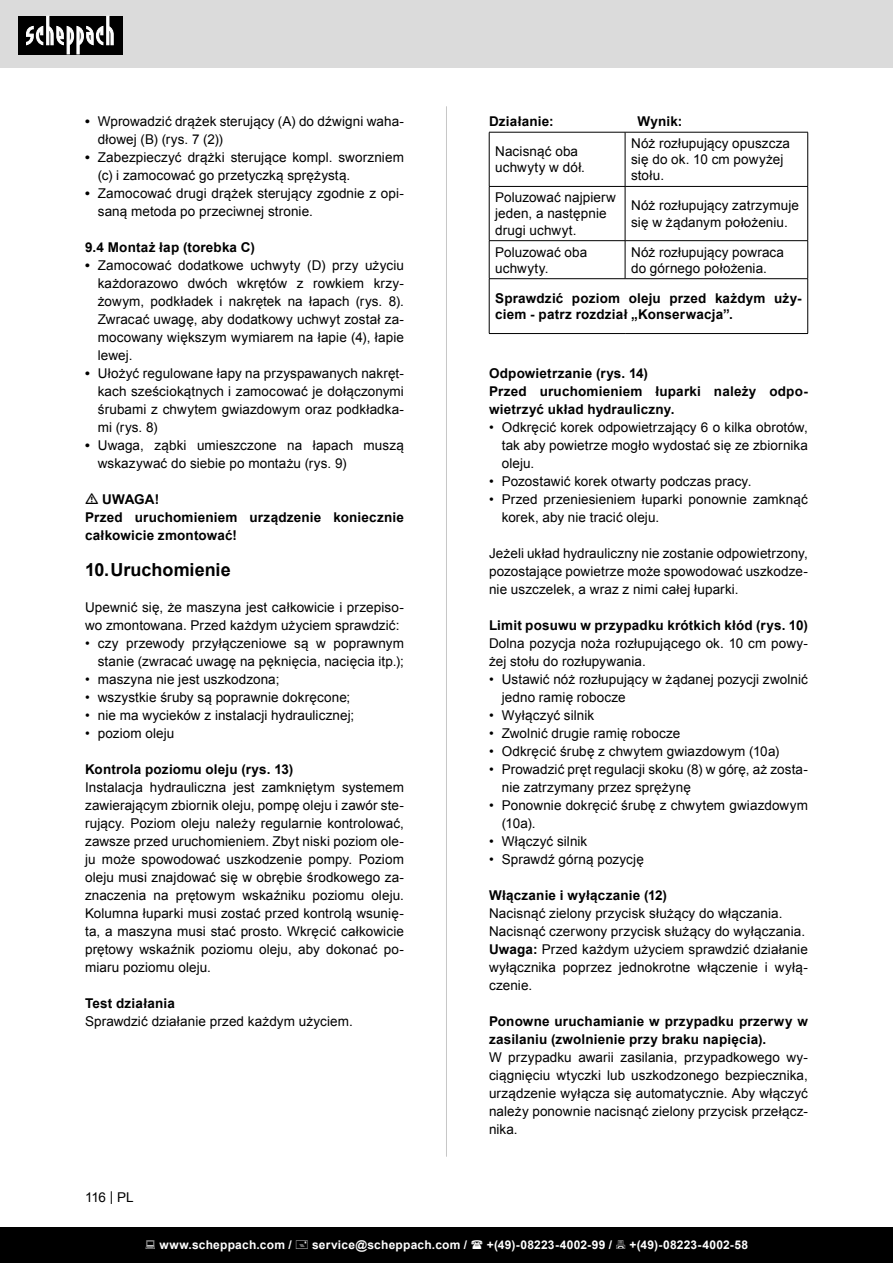
<style>
.page{position:relative;width:893px;height:1263px;background:#fff}
.page>*{position:absolute;margin:0;border:0;box-sizing:border-box;transform-origin:0 0}
.t1{font:700 18px "Arial";color:#000}
.t2{font:13.5px/18px "Arial";letter-spacing:.01em;color:#000}
.Grundtext_Bold{font:700 13.5px/18px "Arial";letter-spacing:.015em;color:#000}
.Grundtext_TT{font:700 13.5px "Arial";letter-spacing:.015em;color:#000}
.t3{font:700 12px "Arial";letter-spacing:.02em;color:#fff}
.s1{font-weight:700}
</style>
<div class="page">
<div style="left:0;top:0;width:893px;height:67px;background:#dbdbdb"></div>
<div style="left:0;top:1227px;width:893px;height:36px;background:#000"></div>
<div style="left:18px;top:16px;width:105px;height:38px;background:#000"></div>
<svg style="left:26px;top:16px;width:88px;height:38px"></svg>
<hr style="left:446px;top:106px;width:1px;height:1051px;background:#c7c7c7">
<svg style="left:490px;top:133px;width:317px;height:145px"></svg>
<hr style="left:489px;top:279px;width:1px;height:54px;background:#000">
<hr style="left:807px;top:279px;width:1px;height:54px;background:#000">
<hr style="left:489px;top:333px;width:136px;height:1px;background:#000">
<hr style="left:625px;top:333px;width:183px;height:1px;background:#000">
<hr style="left:489px;top:132px;width:136px;height:1px;background:#000">
<hr style="left:489px;top:132px;width:1px;height:54px;background:#000">
<hr style="left:625px;top:132px;width:183px;height:1px;background:#000">
<hr style="left:625px;top:132px;width:1px;height:54px;background:#000">
<hr style="left:807px;top:132px;width:1px;height:54px;background:#000">
<hr style="left:489px;top:186px;width:136px;height:1px;background:#000">
<hr style="left:489px;top:187px;width:1px;height:53px;background:#000">
<hr style="left:625px;top:186px;width:183px;height:1px;background:#000">
<hr style="left:625px;top:187px;width:1px;height:53px;background:#000">
<hr style="left:807px;top:187px;width:1px;height:53px;background:#000">
<hr style="left:489px;top:240px;width:136px;height:1px;background:#000">
<hr style="left:489px;top:241px;width:1px;height:37px;background:#000">
<hr style="left:625px;top:240px;width:183px;height:1px;background:#000">
<hr style="left:625px;top:241px;width:1px;height:37px;background:#000">
<hr style="left:807px;top:241px;width:1px;height:37px;background:#000">
<hr style="left:489px;top:278px;width:136px;height:1px;background:#000">
<hr style="left:625px;top:278px;width:183px;height:1px;background:#000">
<p class="t2" style="left:98px;top:112px;width:308px;text-indent:-13px"><span class="s1">•</span> Wprowadzić drążek sterujący (A) do dźwigni waha&shy;dłowej (B) (rys. 7 (2))</p>
<p class="t2" style="left:98px;top:148px;width:308px;text-indent:-13px"><span class="s1">•</span> Zabezpieczyć drążki sterujące kompl. sworzniem (c) i zamocować go przetyczką sprężystą.</p>
<p class="t2" style="left:98px;top:184px;width:308px;text-indent:-13px"><span class="s1">•</span> Zamocować drugi drążek sterujący zgodnie z opi&shy;saną metoda po przeciwnej stronie.</p>
<p class="Grundtext_TT" style="left:85px;top:238px;width:171px">9.4 Montaż łap (torebka C)</p>
<p class="t2" style="left:98px;top:256px;width:308px;text-align:justify;text-indent:-13px"><span class="s1">•</span> Zamocować dodatkowe uchwyty (D) przy użyciu każdorazowo dwóch wkrętów z rowkiem krzy&shy;żowym, podkładek i nakrętek na łapach (rys. 8).<br>Zwracać uwagę, aby dodatkowy uchwyt został za&shy;mocowany większym wymiarem na łapie (4), łapie lewej.</p>
<p class="t2" style="left:98px;top:364px;width:308px;text-align:justify;text-indent:-13px"><span class="s1">•</span> Ułożyć regulowane łapy na przyspawanych nakręt&shy;kach sześciokątnych i zamocować je dołączonymi śrubami z chwytem gwiazdowym oraz podkładka&shy;mi (rys. 8)</p>
<p class="t2" style="left:98px;top:436px;width:308px;text-indent:-13px"><span class="s1">•</span> Uwaga, ząbki umieszczone na łapach muszą wskazywać do siebie po montażu (rys. 9)</p>
<p class="Grundtext_Bold" style="left:102px;top:491px;width:58px">UWAGA!</p>
<p class="Grundtext_Bold" style="left:85px;top:509px;width:320px">Przed uruchomieniem urządzenie koniecznie całkowicie zmontować!</p>
<p class="t1" style="left:85px;top:558px;width:147px">10.Uruchomienie</p>
<p class="t2" style="left:85px;top:598px;width:320px">Upewnić się, że maszyna jest całkowicie i przepiso&shy;wo zmontowana. Przed każdym użyciem sprawdzić:</p>
<p class="t2" style="left:85px;top:634px;width:320px;text-align:right">• czy przewody przyłączeniowe są w poprawnym stanie (zwracać uwagę na pęknięcia, nacięcia itp.);</p>
<p class="t2" style="left:85px;top:670px;width:196px">• maszyna nie jest uszkodzona;</p>
<p class="t2" style="left:85px;top:688px;width:267px">• wszystkie śruby są poprawnie dokręcone;</p>
<p class="t2" style="left:85px;top:706px;width:271px">• nie ma wycieków z instalacji hydraulicznej;</p>
<p class="t2" style="left:85px;top:724px;width:91px">• poziom oleju</p>
<p class="Grundtext_Bold" style="left:85px;top:761px;width:210px">Kontrola poziomu oleju (rys. 13)</p>
<p class="t2" style="left:85px;top:778px;width:320px;text-align:justify">Instalacja hydrauliczna jest zamkniętym systemem zawierającym zbiornik oleju, pompę oleju i zawór ste&shy;rujący. Poziom oleju należy regularnie kontrolować, zawsze przed uruchomieniem. Zbyt niski poziom ole&shy;ju może spowodować uszkodzenie pompy. Poziom oleju musi znajdować się w obrębie środkowego za&shy;znaczenia na prętowym wskaźniku poziomu oleju.<br>Kolumna łuparki musi zostać przed kontrolą wsunię&shy;ta, a maszyna musi stać prosto. Wkręcić całkowicie prętowy wskaźnik poziomu oleju, aby dokonać po&shy;miaru poziomu oleju.</p>
<p class="Grundtext_Bold" style="left:85px;top:995px;width:91px">Test działania</p>
<p class="t2" style="left:85px;top:1012px;width:269px">Sprawdzić działanie przed każdym użyciem.</p>
<p class="t2" style="left:85px;top:1188px;width:50px">116 | PL</p>
<p class="Grundtext_Bold" style="left:489px;top:113px;width:66px">Działanie:</p>
<p class="Grundtext_Bold" style="left:637px;top:113px;width:46px">Wynik:</p>
<p class="t2" style="left:495px;top:143px;width:91px;line-height:16.2px">Nacisnąć oba uchwyty w dół.</p>
<p class="t2" style="left:631px;top:135px;width:161px;line-height:16.2px">Nóż rozłupujący opuszcza się do ok. 10 cm powyżej stołu.</p>
<p class="t2" style="left:495px;top:190px;width:122px;line-height:16.2px">Poluzować najpierw jeden, a następnie drugi uchwyt.</p>
<p class="t2" style="left:631px;top:198px;width:169px;line-height:16.2px">Nóż rozłupujący zatrzymuje się w żądanym położeniu.</p>
<p class="t2" style="left:495px;top:244px;width:94px;line-height:16.2px">Poluzować oba uchwyty.</p>
<p class="t2" style="left:631px;top:244px;width:154px;line-height:16.2px">Nóż rozłupujący powraca do górnego położenia.</p>
<p class="Grundtext_Bold" style="left:495px;top:290px;width:308px;line-height:16.2px">Sprawdzić poziom oleju przed każdym uży&shy;ciem - patrz rozdział „Konserwacja”.</p>
<p class="Grundtext_Bold" style="left:489px;top:365px;width:160px">Odpowietrzanie (rys. 14)</p>
<p class="Grundtext_Bold" style="left:489px;top:383px;width:320px">Przed uruchomieniem łuparki należy odpo&shy;wietrzyć układ hydrauliczny.</p>
<p class="t2" style="left:502px;top:418px;width:308px;text-align:justify;text-indent:-13px">• Odkręcić korek odpowietrzający 6 o kilka obrotów, tak aby powietrze mogło wydostać się ze zbiornika oleju.</p>
<p class="t2" style="left:489px;top:472px;width:264px">• Pozostawić korek otwarty podczas pracy.</p>
<p class="t2" style="left:502px;top:490px;width:308px;text-indent:-13px">• Przed przeniesieniem łuparki ponownie zamknąć korek, aby nie tracić oleju.</p>
<p class="t2" style="left:489px;top:544px;width:320px;text-align:justify">Jeżeli układ hydrauliczny nie zostanie odpowietrzony, pozostające powietrze może spowodować uszkodze&shy;nie uszczelek, a wraz z nimi całej łuparki.</p>
<p class="Grundtext_Bold" style="left:489px;top:617px;width:320px">Limit posuwu w przypadku krótkich kłód (rys. 10)</p>
<p class="t2" style="left:489px;top:634px;width:320px">Dolna pozycja noża rozłupującego ok. 10 cm powy&shy;żej stołu do rozłupywania.</p>
<p class="t2" style="left:502px;top:670px;width:308px;text-indent:-13px">• Ustawić nóż rozłupujący w żądanej pozycji zwolnić jedno ramię robocze</p>
<p class="t2" style="left:489px;top:706px;width:107px">• Wyłączyć silnik</p>
<p class="t2" style="left:489px;top:724px;width:193px">• Zwolnić drugie ramię robocze</p>
<p class="t2" style="left:489px;top:742px;width:292px">• Odkręcić śrubę z chwytem gwiazdowym (10a)</p>
<p class="t2" style="left:502px;top:760px;width:308px;text-indent:-13px">• Prowadzić pręt regulacji skoku (8) w górę, aż zosta&shy;nie zatrzymany przez sprężynę</p>
<p class="t2" style="left:502px;top:796px;width:308px;text-indent:-13px">• Ponownie dokręcić śrubę z chwytem gwiazdowym (10a).</p>
<p class="t2" style="left:489px;top:832px;width:100px">• Włączyć silnik</p>
<p class="t2" style="left:489px;top:850px;width:156px">• Sprawdź górną pozycję</p>
<p class="Grundtext_Bold" style="left:489px;top:887px;width:179px">Włączanie i wyłączanie (12)</p>
<p class="t2" style="left:489px;top:904px;width:295px">Nacisnąć zielony przycisk służący do włączania.</p>
<p class="t2" style="left:489px;top:922px;width:318px">Nacisnąć czerwony przycisk służący do wyłączania.</p>
<p class="t2" style="left:489px;top:940px;width:320px;text-align:justify"><span class="s1">Uwaga:</span> Przed każdym użyciem sprawdzić działanie wyłącznika poprzez jednokrotne włączenie i wyłą&shy;czenie.</p>
<p class="Grundtext_Bold" style="left:489px;top:1013px;width:320px">Ponowne uruchamianie w przypadku przerwy w zasilaniu (zwolnienie przy braku napięcia).</p>
<p class="t2" style="left:489px;top:1048px;width:320px;text-align:justify">W przypadku awarii zasilania, przypadkowego wy&shy;ciągnięciu wtyczki lub uszkodzonego bezpiecznika, urządzenie wyłącza się automatycznie. Aby włączyć należy ponownie nacisnąć zielony przycisk przełącz&shy;nika.</p>
<p class="t3" style="left:159px;top:1236px;width:134px">www.scheppach.com /</p>
<p class="t3" style="left:312px;top:1236px;width:157px">service@scheppach.com /</p>
<p class="t3" style="left:487px;top:1236px;width:127px">+(49)-08223-4002-99 /</p>
<p class="t3" style="left:629px;top:1236px;width:120px">+(49)-08223-4002-58</p>
</div>
